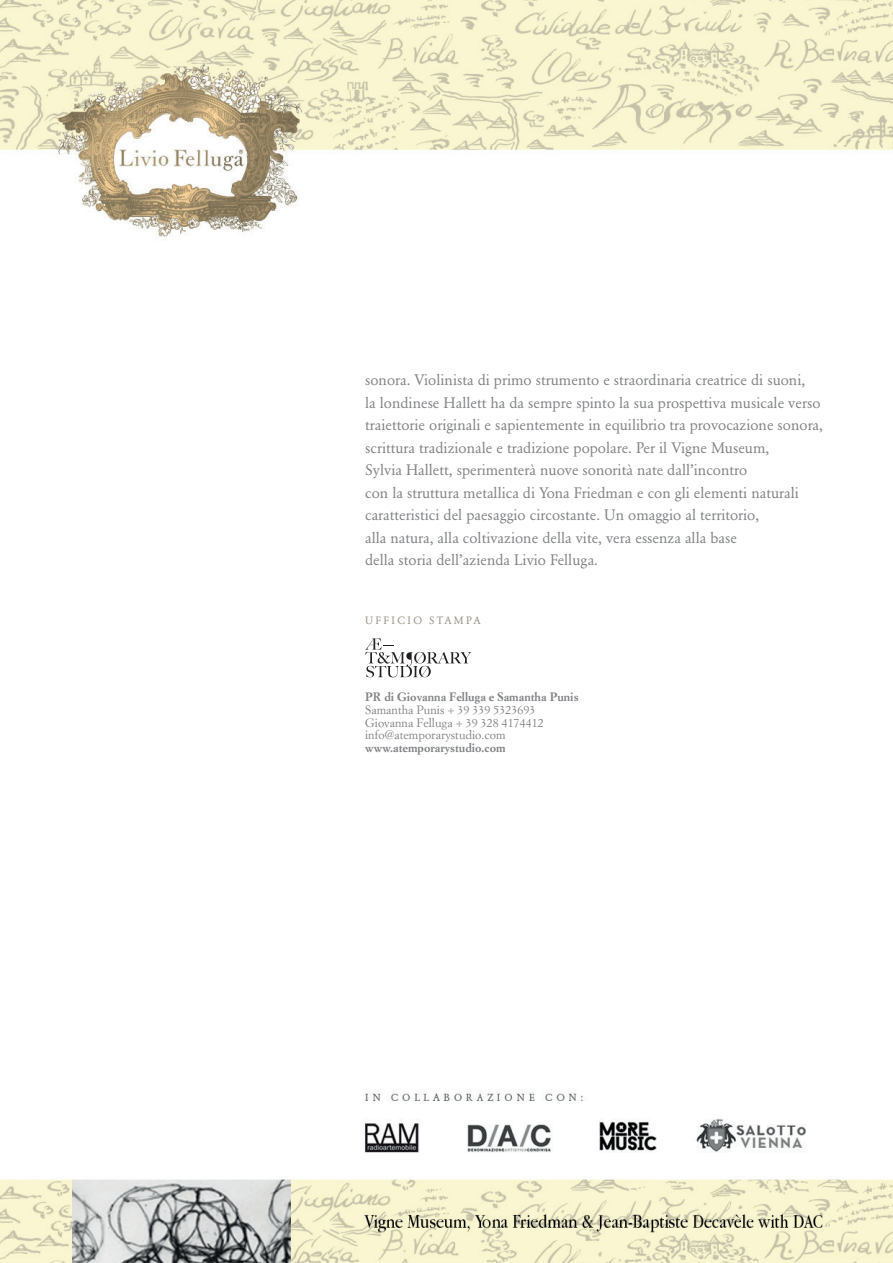
<style>
.page{position:relative;width:893px;height:1263px;background:#fff}
.page>*{position:absolute;margin:0;border:0;box-sizing:border-box;transform-origin:0 0}
.t1{font:15px/22.5px "Garamond BE";color:#808285}
.t2{font:12px/12.8px "Simoncini Garamond";color:#808285}
.t3{font:700 12px "Simoncini Garamond";color:#808285}
.t4{font:10.5px "Garamond BE";letter-spacing:.22em;color:#978e84}
</style>
<div class="page">
<img style="left:0;top:0;width:893px;height:1263px">
<svg style="left:365px;top:638px;width:106px;height:40px"></svg>
<p class="t1" style="left:365px;top:369px;width:459px">sonora. Violinista di primo strumento e straordinaria creatrice di suoni,<br>la londinese Hallett ha da sempre spinto la sua prospettiva musicale verso traiettorie originali e sapientemente in equilibrio tra provocazione sonora, scrittura tradizionale e tradizione popolare. Per il Vigne Museum,<br>Sylvia Hallett, sperimenterà nuove sonorità nate dall’incontro<br>con la struttura metallica di Yona Friedman e con gli elementi naturali caratteristici del paesaggio circostante. Un omaggio al territorio,<br>alla natura, alla coltivazione della vite, vera essenza alla base<br>della storia dell’azienda Livio Felluga.</p>
<p class="t4" style="left:365px;top:615px;width:117px">UFFICIO STAMPA</p>
<p class="t3" style="left:365px;top:689px;width:215px">PR di Giovanna Felluga e Samantha Punis</p>
<p class="t2" style="left:365px;top:703px;width:180px">Samantha Punis + 39 339 5323693<br>Giovanna Felluga + 39 328 4174412 info@atemporarystudio.com</p>
<p class="t3" style="left:365px;top:740px;width:142px">www.atemporarystudio.com</p>
</div>
